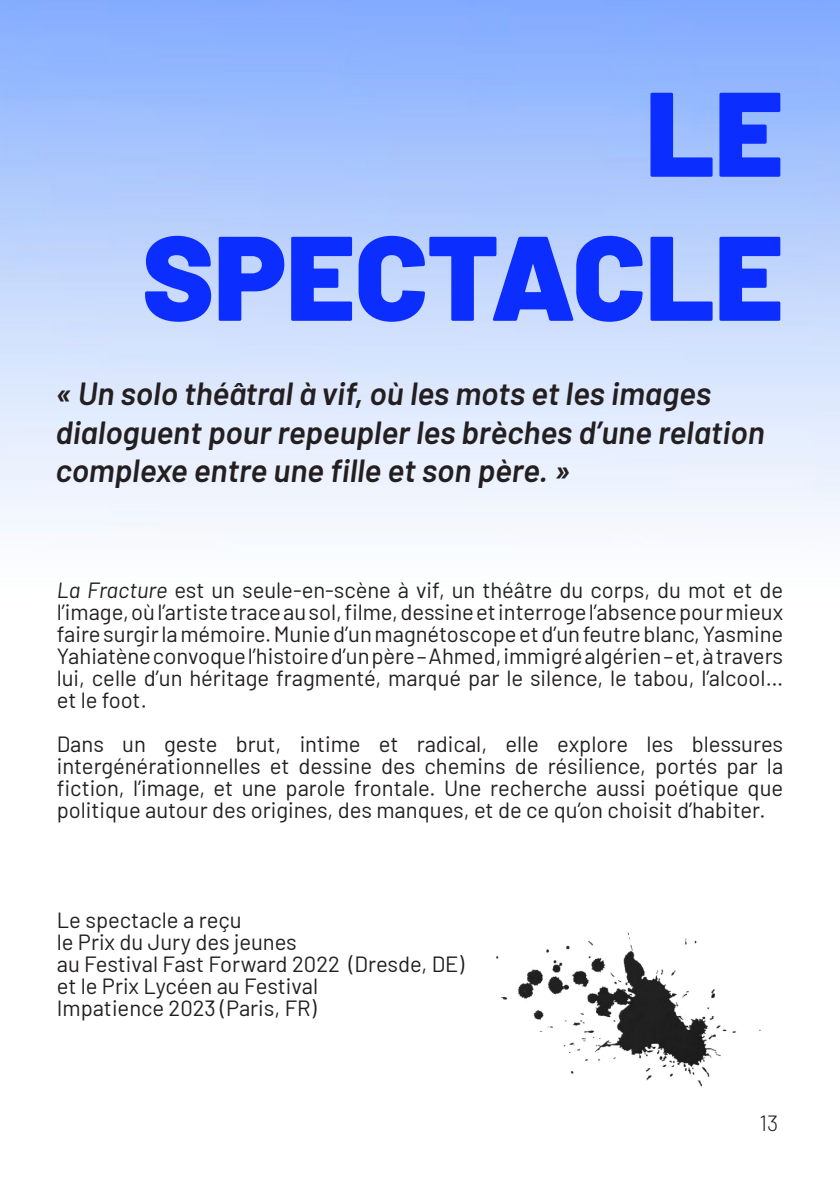
<style>
.page{position:relative;width:840px;height:1191px;background:#fff}
.page>*{position:absolute;margin:0;border:0;box-sizing:border-box;transform-origin:0 0}
.Titre_H1_bold{font:900 120px "Barlow";color:#0b2dfe}
.Texte_courant_light{font:italic 600 32px/38.4px "Barlow";color:#231f20}
.Texte_courant_light-2{font:22px/22px "Barlow";color:#231f20;text-align:justify}
.Texte_courant_light-3{font:300 22px "Barlow";color:#231f20}
.s1{font-style:italic}
</style>
<div class="page">
<img style="left:496px;top:932px;width:265px;height:155px">
<p class="Titre_H1_bold" style="left:645px;top:43px;width:139px">LE</p>
<p class="Titre_H1_bold" style="left:142px;top:187px;width:642px">SPECTACLE</p>
<p class="Texte_courant_light" style="left:55px;top:372px;width:710px">« Un solo théâtral à vif, où les mots et les images dialoguent pour repeupler les brèches d’une relation complexe entre une fille et son père. »</p>
<p class="Texte_courant_light-2" style="left:57px;top:577px;width:727px"><span class="s1">La Fracture</span> est un seule-en-scène à vif, un théâtre du corps, du mot et de l’image, où l’artiste trace au sol, filme, dessine et interroge l’absence pour mieux faire surgir la mémoire. Munie d’un magnétoscope et d’un feutre blanc, Yasmine Yahiatène convoque l’histoire d’un père – Ahmed, immigré algérien – et, à travers lui, celle d’un héritage fragmenté, marqué par le silence, le tabou, l’alcool… et le foot.</p>
<p class="Texte_courant_light-2" style="left:57px;top:731px;width:727px">Dans un geste brut, intime et radical, elle explore les blessures intergénérationnelles et dessine des chemins de résilience, portés par la fiction, l’image, et une parole frontale. Une recherche aussi poétique que politique autour des origines, des manques, et de ce qu’on choisit d’habiter.</p>
<p class="Texte_courant_light-2" style="left:57px;top:907px;width:409px;text-align:left">Le spectacle a reçu<br>le Prix du Jury des jeunes<br>au Festival Fast Forward 2022 (Dresde, DE)</p>
<p class="Texte_courant_light-2" style="left:57px;top:973px;width:263px">et le Prix Lycéen au Festival<br>Impatience 2023 (Paris, FR)</p>
<p class="Texte_courant_light-3" style="left:759px;top:1107px;width:20px">13</p>
</div>
